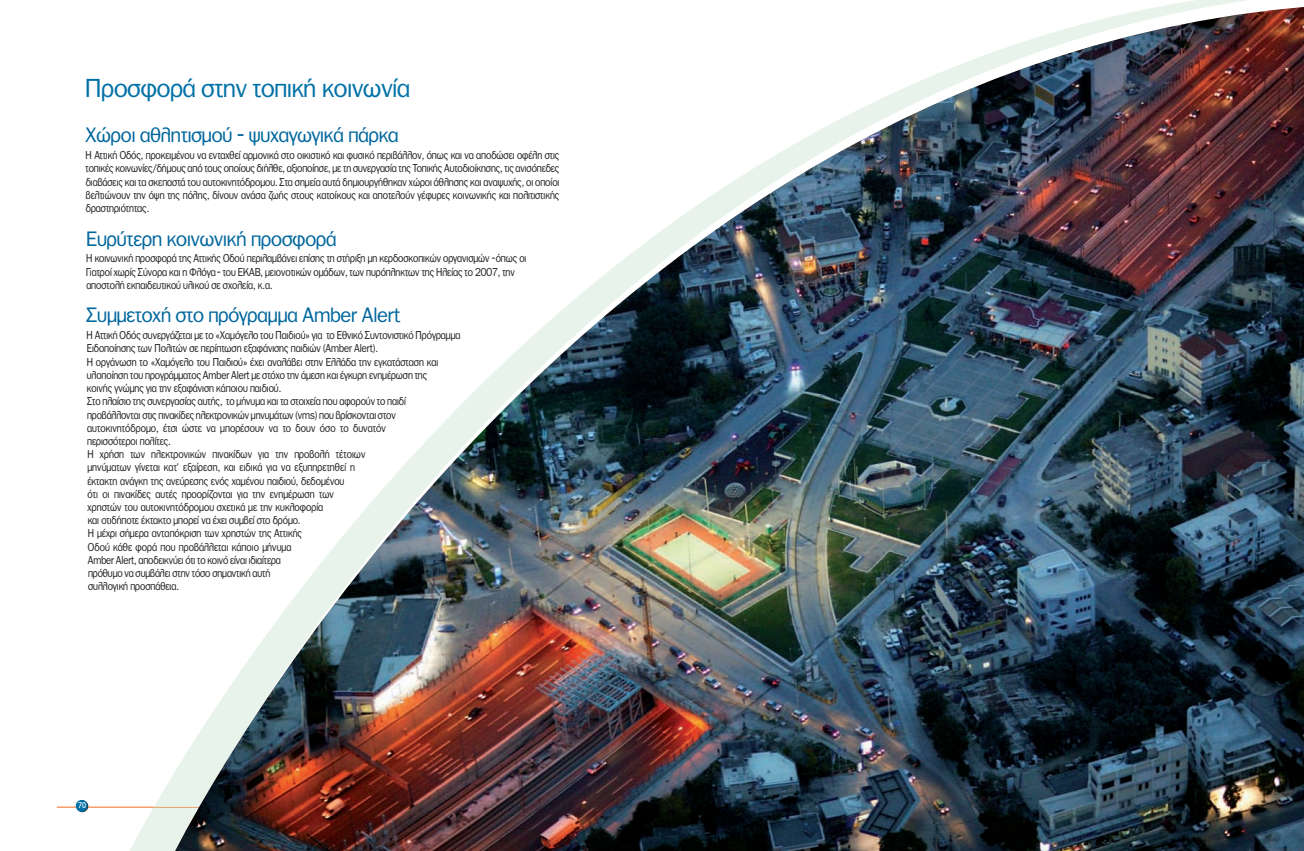
<style>
.page{position:relative;width:1304px;height:851px;background:#fff}
.page>*{position:absolute;margin:0;border:0;box-sizing:border-box;transform-origin:0 0}
.t1{font:25px "PF Franklin Gothic";color:#0071a7}
.t2{font:20px "PF Franklin Gothic";color:#00679d}
.t3{font:11px/13.2px "PF Franklin Gothic";color:#231f20;scale:.88 1}
.t4{font:8.5px "Gill Sans Hel";color:#fff;scale:.95 1}
</style>
<div class="page">
<hr style="left:57px;top:806px;width:1190px;height:1px;background:#f36e21">
<svg style="left:76px;top:800px;width:12px;height:12px"></svg>
<div style="left:76px;top:799px;width:12px;height:12px;background:#0071a7;border-radius:50%"></div>
<hr style="left:154px;top:806px;width:45px;height:1px;background:#e47f32">
<img style="left:175px;top:7px;width:1129px;height:843px">
<h1 class="t1" style="left:85px;top:74px;width:326px">Προσφορά στην τοπική κοινωνία</h1>
<h2 class="t2" style="left:85px;top:124px;width:315px">Χώροι αθλητισµού - ψυχαγωγικά πάρκα</h2>
<p class="t3" style="left:86px;top:148px;width:540px;text-align:justify">Η Αττική Οδός, προκειµένου να ενταχθεί αρµονικά στο οικιστικό και φυσικό περιβάλλον, όπως και να αποδώσει οφέλη στις τοπικές κοινωνίες/δήµους από τους οποίους διήλθε, αξιοποίησε, µε τη συνεργασία της Τοπικής Αυτοδιοίκησης, τις ανισόπεδες διαβάσεις και τα σκεπαστά του αυτοκινητόδροµου. Στα σηµεία αυτά δηµιουργήθηκαν χώροι άθλησης και αναψυχής, οι οποίοι βελτιώνουν την όψη της πόλης, δίνουν ανάσα ζωής στους κατοίκους και αποτελούν γέφυρες κοινωνικής και πολιτιστικής δραστηριότητας.</p>
<h2 class="t2" style="left:86px;top:227px;width:252px">Ευρύτερη κοινωνική προσφορά</h2>
<p class="t3" style="left:86px;top:252px;width:502px">Η κοινωνική προσφορά της Αττικής Οδού περιλαµβάνει επίσης τη στήριξη µη κερδοσκοπικών οργανισµών -όπως οι<br>Γιατροί χωρίς Σύνορα και η Φλόγα - του ΕΚΑΒ, µειονοτικών οµάδων, των πυρόπληκτων της Ηλείας το 2007, την αποστολή εκπαιδευτικού υλικού σε σχολεία, κ.α.</p>
<h2 class="t2" style="left:87px;top:304px;width:315px">Συµµετοχή στο πρόγραµµα Amber Alert</h2>
<p class="t3" style="left:87px;top:328px;width:426px">Η Αττική Οδός συνεργάζεται µε το «Χαµόγελο του Παιδιού» για το Εθνικό Συντονιστικό Πρόγραµµα Ειδοποίησης των Πολιτών σε περίπτωση εξαφάνισης παιδιών (Amber Alert).<br>Η οργάνωση το «Χαµόγελο του Παιδιού» έχει αναλάβει στην Ελλάδα την εγκατάσταση και υλοποίηση του προγράµµατος Amber Alert µε στόχο την άµεση και έγκυρη ενηµέρωση της<br>κοινής γνώµης για την εξαφάνιση κάποιου παιδιού.<br>Στο πλαίσιο της συνεργασίας αυτής, το µήνυµα και τα στοιχεία που αφορούν το παιδί προβάλλονται στις πινακίδες ηλεκτρονικών µηνυµάτων (vms) που βρίσκονται στον αυτοκινητόδροµο, έτσι ώστε να µπορέσουν να το δουν όσο το δυνατόν<br>περισσότεροι πολίτες.<br>Η χρήση των ηλεκτρονικών πινακίδων για την προβολή τέτοιων<br>µηνύµατων γίνεται κατ’ εξαίρεση, και ειδικά για να εξυπηρετηθεί η<br>έκτακτη ανάγκη της ανεύρεσης ενός χαµένου παιδιού, δεδοµένου<br>ότι οι πινακίδες αυτές προορίζονται για την ενηµέρωση των<br>χρηστών του αυτοκινητόδροµου σχετικά µε την κυκλοφορία<br>και οτιδήποτε έκτακτο µπορεί να έχει συµβεί στο δρόµο.<br>Η µέχρι σήµερα ανταπόκριση των χρηστών της Αττικής<br>Οδού κάθε φορά που προβάλλεται κάποιο µήνυµα<br>Amber Alert, αποδεικνύει ότι το κοινό είναι ιδιαίτερα<br>πρόθυµο να συµβάλει στην τόσο σηµαντική αυτή<br>συλλογική προσπάθεια.</p>
<p class="t4" style="left:78px;top:800px;width:10px">70</p>
</div>
